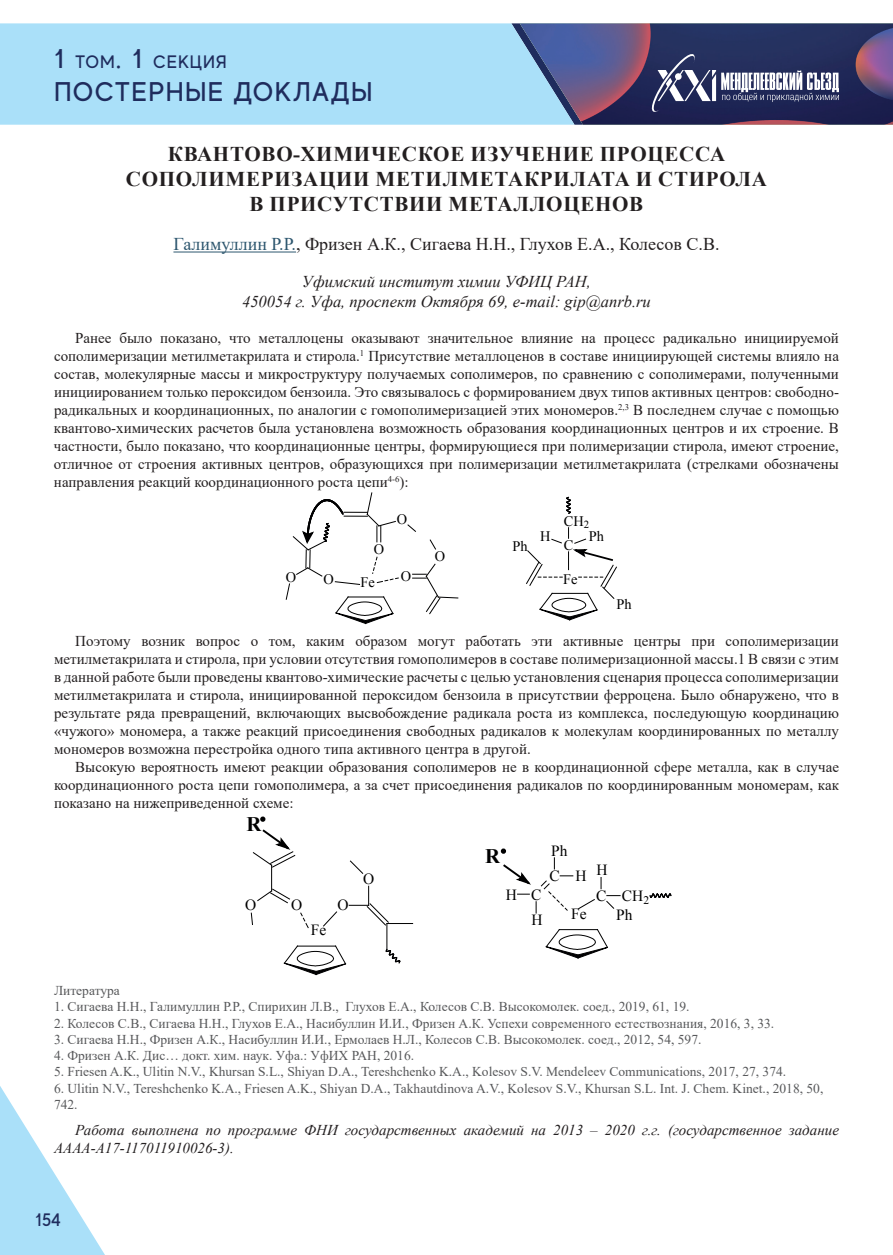
<style>
.page{position:relative;width:893px;height:1255px;background:#fff}
.page>*{position:absolute;margin:0;border:0;box-sizing:border-box;transform-origin:0 0}
.t1{font:500 27px "MADE Evolve Sans";letter-spacing:.05em;color:#1f2c5d}
.t2{font:700 21px/25.2px "Times New Roman";letter-spacing:.035em;color:#231f20;text-align:center}
.t3{font:700 20.7px "Times New Roman";color:#000001}
.t4{font:18px "Times New Roman";color:#231f20}
.t5{font:500 18px "MADE Evolve Sans";letter-spacing:.05em;color:#1f2c5d}
.t6{font:italic 16.5px/19.8px "Times New Roman";color:#231f20;text-align:center}
.t7{font:15.45px "Times New Roman";color:#000001}
.t8{font:15px/18px "Times New Roman";color:#231f20;text-align:justify}
.t9{font:italic 15px/18px "Times New Roman";color:#231f20}
.t10{font:14.4px "Times New Roman";color:#000001}
.t11{font:13.5px/16.2px "Times New Roman";color:#57585a}
.s1{font-size:27px}
.s2{color:#2e576f}
</style>
<div class="page">
<div style="left:0;top:23px;width:511px;height:102px;background:#aae0f9"></div>
<svg style="left:0;top:1086px;width:105px;height:168px"></svg>
<svg style="left:511px;top:23px;width:382px;height:102px;background:#51557f"></svg>
<hr style="left:173px;top:251px;width:123px;height:1px;background:#2e576f">
<svg style="left:413px;top:563px;width:46px;height:52px"></svg>
<svg style="left:429px;top:539px;width:7px;height:11px"></svg>
<svg style="left:407px;top:524px;width:9px;height:8px"></svg>
<svg style="left:285px;top:492px;width:114px;height:132px"></svg>
<svg style="left:566px;top:497px;width:5px;height:16px"></svg>
<svg style="left:526px;top:527px;width:91px;height:94px"></svg>
<svg style="left:260px;top:816px;width:5px;height:5px"></svg>
<svg style="left:250px;top:829px;width:163px;height:146px"></svg>
<svg style="left:545px;top:929px;width:63px;height:30px"></svg>
<svg style="left:650px;top:893px;width:21px;height:5px"></svg>
<svg style="left:501px;top:848px;width:119px;height:65px"></svg>
<p class="t5" style="left:54px;top:51px;width:174px"><span class="s1">1</span> ТОМ<span class="s1">. 1</span> СЕКЦИЯ</p>
<h1 class="t1" style="left:54px;top:74px;width:320px">ПОСТЕРНЫЕ ДОКЛАДЫ</h1>
<h2 class="t2" style="left:126px;top:141px;width:642px">КВАНТОВО-ХИМИЧЕСКОЕ ИЗУЧЕНИЕ ПРОЦЕССА<br>СОПОЛИМЕРИЗАЦИИ МЕТИЛМЕТАКРИЛАТА И СТИРОЛА<br>В ПРИСУТСТВИИ МЕТАЛЛОЦЕНОВ</h2>
<p class="t4" style="left:173px;top:231px;width:548px"><span class="s2">Галимуллин Р.Р.</span>, Фризен А.К., Сигаева Н.Н., Глухов Е.А., Колесов С.В.</p>
<p class="t6" style="left:242px;top:271px;width:410px">Уфимский институт химии УФИЦ РАН,<br>450054 г. Уфа, проспект Октября 69, e-mail: gip@anrb.ru</p>
<p class="t8" style="left:54px;top:328px;width:786px;text-indent:21px">Ранее было показано, что металлоцены оказывают значительное влияние на процесс радикально инициируемой сополимеризации метилметакрилата и стирола.<sup>1</sup> Присутствие металлоценов в составе инициирующей системы влияло на состав, молекулярные массы и микроструктуру получаемых сополимеров, по сравнению с сополимерами, полученными инициированием только пероксидом бензоила. Это связывалось с формированием двух типов активных центров: cвободно&shy;радикальных и координационных, по аналогии с гомополимеризацией этих мономеров.<sup>2,3</sup> В последнем случае с помощью квантово-химических расчетов была установлена возможность образования координационных центров и их строение. В частности, было показано, что координационные центры, формирующиеся при полимеризации стирола, имеют строение, отличное от строения активных центров, образующихся при полимеризации метилметакрилата (стрелками обозначены направления реакций координационного роста цепи<sup>4-6</sup>):</p>
<p class="t10" style="left:286px;top:567px;width:12px">O</p>
<p class="t10" style="left:323px;top:569px;width:12px">O</p>
<p class="t10" style="left:374px;top:540px;width:12px">O</p>
<p class="t10" style="left:361px;top:572px;width:16px">Fe</p>
<p class="t10" style="left:397px;top:509px;width:12px">O</p>
<p class="t10" style="left:401px;top:566px;width:12px">O</p>
<p class="t10" style="left:435px;top:547px;width:12px">O</p>
<p class="t10" style="left:512px;top:536px;width:17px">Ph</p>
<p class="t10" style="left:564px;top:511px;width:27px">CH<sub>2</sub></p>
<p class="t10" style="left:540px;top:526px;width:12px">H</p>
<p class="t10" style="left:589px;top:526px;width:17px">Ph</p>
<p class="t10" style="left:564px;top:535px;width:11px">C</p>
<p class="t10" style="left:563px;top:569px;width:16px">Fe</p>
<p class="t10" style="left:616px;top:594px;width:17px">Ph</p>
<p class="t8" style="left:54px;top:631px;width:786px;text-indent:21px">Поэтому возник вопрос о том, каким образом могут работать эти активные центры при сополимеризации метилметакрилата и стирола, при условии отсутствия гомополимеров в составе полимеризационной массы.1 В связи с этим в данной работе были проведены квантово-химические расчеты с целью установления сценария процесса сополимеризации метилметакрилата и стирола, инициированной пероксидом бензоила в присутствии ферроцена. Было обнаружено, что в результате ряда превращений, включающих высвобождение радикала роста из комплекса, последующую координацию «чужого» мономера, а также реакций присоединения свободных радикалов к молекулам координированных по металлу мономеров возможна перестройка одного типа активного центра в другой.</p>
<p class="t8" style="left:54px;top:757px;width:786px;text-indent:21px">Высокую вероятность имеют реакции образования сополимеров не в координационной сфере металла, как в случае координационного роста цепи гомополимера, а за счет присоединения радикалов по координированным мономерам, как показано на нижеприведенной схеме:</p>
<h3 class="t3" style="left:246px;top:809px;width:16px">R</h3>
<p class="t7" style="left:245px;top:894px;width:13px">O</p>
<p class="t7" style="left:291px;top:894px;width:13px">O</p>
<p class="t7" style="left:311px;top:919px;width:17px">Fe</p>
<p class="t7" style="left:337px;top:894px;width:13px">O</p>
<p class="t7" style="left:363px;top:868px;width:13px">O</p>
<h3 class="t3" style="left:485px;top:841px;width:16px">R</h3>
<p class="t7" style="left:506px;top:884px;width:13px">H</p>
<p class="t7" style="left:531px;top:884px;width:12px">C</p>
<p class="t7" style="left:551px;top:840px;width:18px">Ph</p>
<p class="t7" style="left:549px;top:865px;width:12px">C</p>
<p class="t7" style="left:576px;top:865px;width:13px">H</p>
<p class="t7" style="left:532px;top:909px;width:13px">H</p>
<p class="t7" style="left:571px;top:903px;width:17px">Fe</p>
<p class="t7" style="left:596px;top:859px;width:13px">H</p>
<p class="t7" style="left:596px;top:885px;width:12px">C</p>
<p class="t7" style="left:622px;top:885px;width:29px">CH<sub>2</sub></p>
<p class="t7" style="left:616px;top:904px;width:18px">Ph</p>
<p class="t11" style="left:54px;top:982px;width:67px">Литература</p>
<p class="t11" style="left:54px;top:998px;width:637px">1. Сигаева Н.Н., Галимуллин Р.Р., Спирихин Л.В., Глухов Е.А., Колесов С.В. Высокомолек. соед., 2019, 61, 19.</p>
<p class="t11" style="left:54px;top:1014px;width:722px">2. Колесов С.В., Сигаева Н.Н., Глухов Е.А., Насибуллин И.И., Фризен А.К. Успехи современного естествознания, 2016, 3, 33.</p>
<p class="t11" style="left:54px;top:1030px;width:649px">3. Сигаева Н.Н., Фризен А.К., Насибуллин И.И., Ермолаев Н.Л., Колесов С.В. Высокомолек. соед., 2012, 54, 597.</p>
<p class="t11" style="left:54px;top:1046px;width:362px">4. Фризен А.К. Дис… докт. хим. наук. Уфа.: УфИХ РАН, 2016.</p>
<p class="t11" style="left:54px;top:1063px;width:734px">5. Friesen A.K., Ulitin N.V., Khursan S.L., Shiyan D.A., Tereshchenko K.A., Kolesov S.V. Mendeleev Communications, 2017, 27, 374.</p>
<p class="t11" style="left:54px;top:1079px;width:771px">6. Ulitin N.V., Tereshchenko K.A., Friesen A.K., Shiyan D.A., Takhautdinova A.V., Kolesov S.V., Khursan S.L. Int. J. Chem. Kinet., 2018, 50,<br>742.</p>
<p class="t9" style="left:54px;top:1120px;width:786px;text-indent:21px">Работа выполнена по программе ФНИ государственных академий на 2013 – 2020 г.г. (государственное задание<br>АААА-А17-117011910026-3).</p>
<p class="t5" style="left:35px;top:1208px;width:27px">154</p>
</div>
